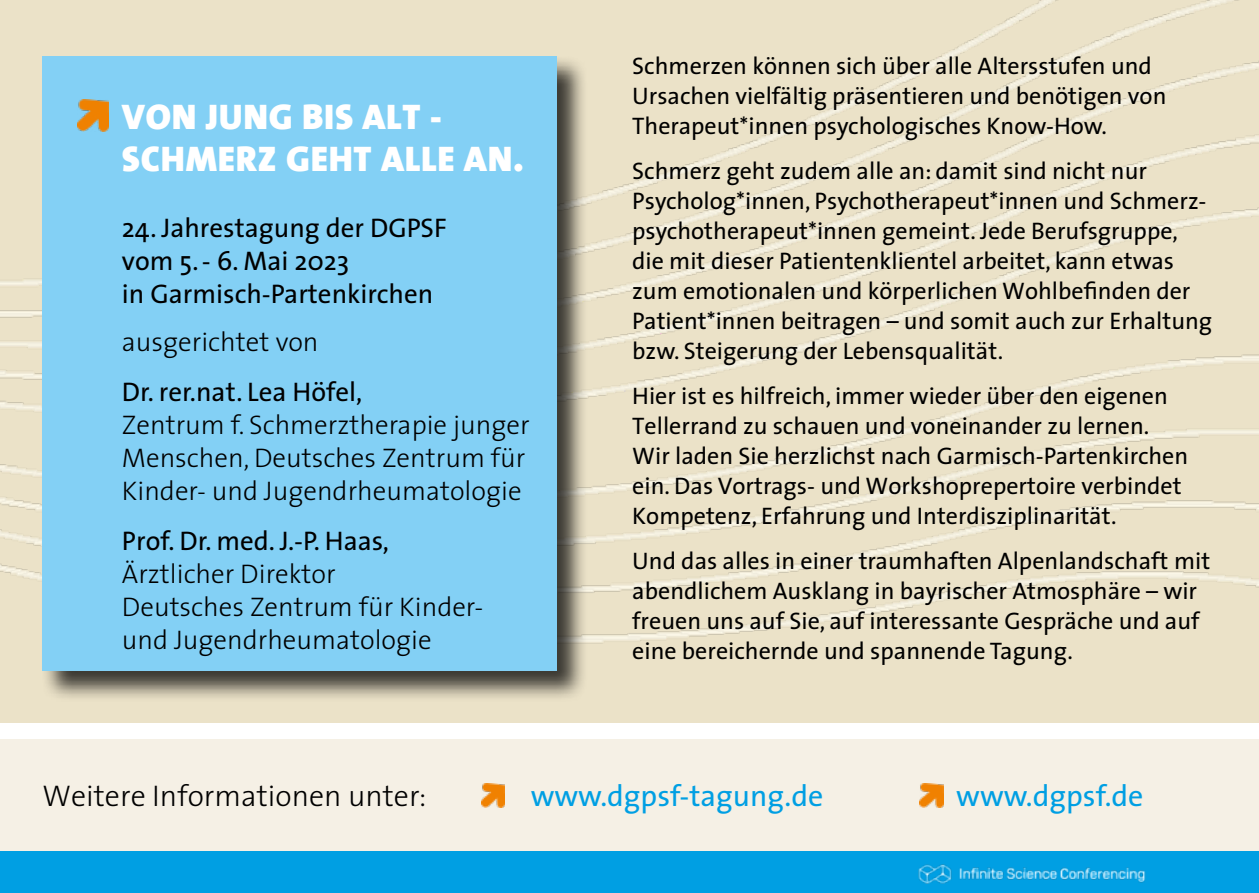
<style>
.page{position:relative;width:1259px;height:893px;background:#fff}
.page>*{position:absolute;margin:0;border:0;box-sizing:border-box;transform-origin:0 0}
.t1{font:900 36px/42px "The Sans B9";letter-spacing:.02em;color:#fff}
.t2{font:30px "The Sans";color:#009fe3}
.t3{font:300 30px "The Sans";color:#000}
.t4{font:300 27px/33px "The Sans";color:#000}
.t5{font:27px "The Sans";color:#000}
.t6{font:24px/30px "The Sans";color:#000}
</style>
<div class="page">
<img style="left:0;top:0;width:1259px;height:893px">
<div style="left:41px;top:55px;width:547px;height:647px;background:#000;opacity:.75"></div>
<div style="left:43px;top:56px;width:514px;height:614px;background:#83d0f5"></div>
<img style="left:77px;top:99px;width:31px;height:33px">
<div style="left:0;top:739px;width:1259px;height:111px;background:#f5f0e5"></div>
<img style="left:481px;top:784px;width:23px;height:24px">
<img style="left:920px;top:784px;width:23px;height:24px">
<img style="left:914px;top:850px;width:245px;height:43px">
<p class="t1" style="left:122px;top:97px;width:403px">VON JUNG BIS ALT -<br>SCHMERZ GEHT ALLE AN.</p>
<p class="t5" style="left:122px;top:206px;width:326px">24. Jahrestagung der DGPSF</p>
<p class="t5" style="left:122px;top:239px;width:229px">vom 5. - 6. Mai 2023</p>
<p class="t5" style="left:122px;top:272px;width:313px">in Garmisch-Partenkirchen</p>
<p class="t4" style="left:122px;top:325px;width:198px">ausgerichtet von</p>
<p class="t5" style="left:122px;top:369px;width:242px">Dr. rer.nat. Lea Höfel,</p>
<p class="t4" style="left:122px;top:407px;width:409px">Zentrum f. Schmerztherapie junger<br>Menschen, Deutsches Zentrum für<br>Kinder- und Jugendrheumatologie</p>
<p class="t5" style="left:122px;top:518px;width:269px">Prof. Dr. med. J.-P. Haas,</p>
<p class="t4" style="left:122px;top:556px;width:363px">Ärztlicher Direktor<br>Deutsches Zentrum für Kinder&shy;und Jugendrheumatologie</p>
<p class="t6" style="left:632px;top:50px;width:536px">Schmerzen können sich über alle Altersstufen und<br>Ursachen vielfältig präsentieren und benötigen von<br>Therapeut*innen psychologisches Know-How.</p>
<p class="t6" style="left:632px;top:155px;width:581px">Schmerz geht zudem alle an: damit sind nicht nur Psycholog*innen, Psychotherapeut*innen und Schmerz&shy;psychotherapeut*innen gemeint. Jede Berufsgruppe, die mit dieser Patientenklientel arbeitet, kann etwas zum emotionalen und körperlichen Wohlbefinden der Patient*innen beitragen – und somit auch zur Erhaltung bzw. Steigerung der Lebensqualität.</p>
<p class="t6" style="left:632px;top:380px;width:537px">Hier ist es hilfreich, immer wieder über den eigenen<br>Tellerrand zu schauen und voneinander zu lernen.</p>
<p class="t6" style="left:632px;top:440px;width:557px">Wir laden Sie herzlichst nach Garmisch-Partenkirchen ein. Das Vortrags- und Workshoprepertoire verbindet<br>Kompetenz, Erfahrung und Interdisziplinarität.</p>
<p class="t6" style="left:632px;top:545px;width:579px">Und das alles in einer traumhaften Alpenlandschaft mit abendlichem Ausklang in bayrischer Atmosphäre – wir freuen uns auf Sie, auf interessante Gespräche und auf eine bereichernde und spannende Tagung.</p>
<p class="t3" style="left:43px;top:771px;width:385px">Weitere Informationen unter:</p>
<p class="t2" style="left:531px;top:771px;width:294px">www.dgpsf-tagung.de</p>
<p class="t2" style="left:956px;top:771px;width:189px">www.dgpsf.de</p>
</div>
